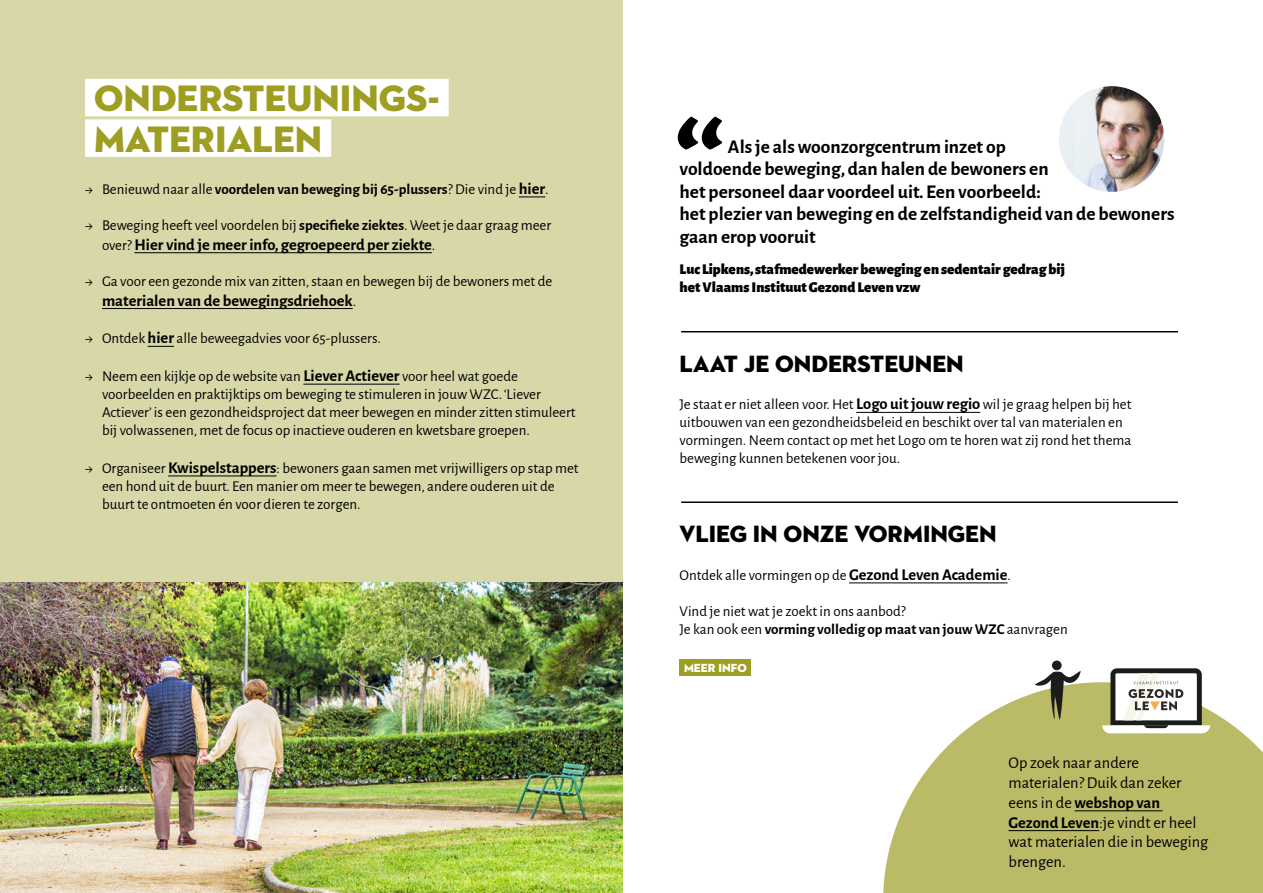
<style>
.page{position:relative;width:1263px;height:893px;background:#fff}
.page>*{position:absolute;margin:0;border:0;box-sizing:border-box;transform-origin:0 0}
.t1{font:37.5px/40.5px "Neutraface 2 Display Titling";color:#9e9e22}
.t2{font:24px "Neutraface 2 Display Titling";color:#000}
.t3{font:700 19.5px/22.5px "Alegreya Sans";color:#000}
.t4{font:16.5px/19.8px "Alegreya Sans";color:#000}
.t5{font:700 16.5px "Alegreya Sans";color:#000}
.t6{font:15px/18px "Alegreya Sans";color:#000}
.t7{font:900 15px/18px "Alegreya Sans";color:#000}
.t8{font:700 15px "Alegreya Sans";color:#000}
.t9{font:15px "Neutraface 2 Display Titling";color:#000}
.t10{font:12px "Neutraface 2 Display Titling";color:#fff}
.s1{font-weight:400}
.s2{font-size:16.5px}
.s3{font-weight:700}
.s4{font-weight:400;font-size:15px}
.s5{font-weight:700;font-size:16.5px}
</style>
<div class="page">
<svg style="left:883px;top:682px;width:380px;height:211px;fill:#bbba67"></svg>
<div style="left:0;top:0;width:623px;height:583px;background:#d8d7a8"></div>
<svg style="left:519px;top:197px;width:26px;height:1px"></svg>
<hr style="left:134px;top:252px;width:298px;height:1px;background:#000">
<hr style="left:102px;top:308px;width:251px;height:1px;background:#000">
<svg style="left:148px;top:346px;width:26px;height:1px"></svg>
<hr style="left:303px;top:384px;width:97px;height:1px;background:#000">
<hr style="left:168px;top:476px;width:108px;height:1px;background:#000">
<hr style="left:849px;top:583px;width:158px;height:1px;background:#000">
<hr style="left:856px;top:412px;width:124px;height:1px;background:#000">
<img style="left:1058px;top:86px;width:107px;height:106px;border-radius:53px">
<hr style="left:681px;top:501px;width:497px;height:2px;background:#000">
<hr style="left:681px;top:331px;width:497px;height:1px;background:#000">
<div style="left:680px;top:659px;width:71px;height:17px;background:#9e9e22"></div>
<hr style="left:1075px;top:811px;width:88px;height:1px;background:#000">
<hr style="left:1008px;top:830px;width:91px;height:1px;background:#000">
<svg style="left:1102px;top:668px;width:108px;height:65px"></svg>
<div style="left:1052px;top:660px;width:10px;height:10px;background:#1c1c1c;border-radius:50%"></div>
<svg style="left:1035px;top:671px;width:45px;height:49px;background:#99996b"></svg>
<div style="left:85px;top:79px;width:364px;height:37px;background:#fff"></div>
<div style="left:85px;top:119px;width:246px;height:38px;background:#fff"></div>
<svg style="left:678px;top:116px;width:44px;height:34px"></svg>
<img style="left:0;top:583px;width:623px;height:310px">
<h1 class="t1" style="left:94px;top:78px;width:347px">ONDERSTEUNINGS-<br>MATERIALEN</h1>
<p class="t8" style="left:85px;top:178px;width:465px"><span class="s1">→ Benieuwd naar alle</span> voordelen van beweging bij 65-plussers<span class="s1">? Die vind je</span> <span class="s2">hier</span><span class="s1">.</span></p>
<p class="t6" style="left:85px;top:215px;width:468px">→ Beweging heeft veel voordelen bij <span class="s3">specifieke ziektes</span>. Weet je daar graag meer</p>
<p class="t5" style="left:102px;top:232px;width:335px"><span class="s4">over?</span> Hier vind je meer info, gegroepeerd per ziekte<span class="s4">.</span></p>
<p class="t6" style="left:85px;top:271px;width:469px">→ Ga voor een gezonde mix van zitten, staan en bewegen bij de bewoners met de</p>
<p class="t5" style="left:102px;top:288px;width:256px">materialen van de bewegingsdriehoek<span class="s4">.</span></p>
<p class="t6" style="left:85px;top:329px;width:297px">→ Ontdek <span class="s5">hier</span> alle beweegadvies voor 65-plussers.</p>
<p class="t6" style="left:102px;top:367px;width:475px;text-indent:-17px">→ Neem een kijkje op de website van <span class="s5">Liever Actiever</span> voor heel wat goede voorbeelden en praktijktips om beweging te stimuleren in jouw WZC. ‘Liever Actiever’ is een gezondheidsproject dat meer bewegen en minder zitten stimuleert bij volwassenen, met de focus op inactieve ouderen en kwetsbare groepen.</p>
<p class="t6" style="left:102px;top:458px;width:478px;text-indent:-17px">→ Organiseer <span class="s5">Kwispelstappers</span>: bewoners gaan samen met vrijwilligers op stap met een hond uit de buurt. Een manier om meer te bewegen, andere ouderen uit de buurt te ontmoeten én voor dieren te zorgen.</p>
<h3 class="t3" style="left:679px;top:134px;width:497px;text-indent:48px">Als je als woonzorgcentrum inzet op<br>voldoende beweging, dan halen de bewoners en<br>het personeel daar voordeel uit. Een voorbeeld:<br>het plezier van beweging en de zelfstandigheid van de bewoners gaan erop vooruit</h3>
<p class="t7" style="left:679px;top:259px;width:387px">Luc Lipkens, stafmedewerker beweging en sedentair gedrag bij het Vlaams Instituut Gezond Leven vzw</p>
<h2 class="t2" style="left:679px;top:348px;width:286px">LAAT JE ONDERSTEUNEN</h2>
<p class="t6" style="left:679px;top:395px;width:453px">Je staat er niet alleen voor. Het <span class="s5">Logo uit jouw regio</span> wil je graag helpen bij het uitbouwen van een gezondheidsbeleid en beschikt over tal van materialen en vormingen. Neem contact op met het Logo om te horen wat zij rond het thema beweging kunnen betekenen voor jou.</p>
<h2 class="t2" style="left:679px;top:519px;width:319px">VLIEG IN ONZE VORMINGEN</h2>
<p class="t6" style="left:679px;top:565px;width:333px">Ontdek alle vormingen op de <span class="s5">Gezond Leven Academie</span>.</p>
<p class="t6" style="left:680px;top:601px;width:390px">Vind je niet wat je zoekt in ons aanbod?<br>Je kan ook een <span class="s3">vorming volledig op maat van jouw WZC</span> aanvragen</p>
<p class="t10" style="left:684px;top:660px;width:64px">MEER INFO</p>
<p class="t4" style="left:1008px;top:752px;width:201px">Op zoek naar andere materialen? Duik dan zeker eens in de <span class="s3">webshop van<br>Gezond Leven</span>:je vindt er heel wat materialen die in beweging brengen.</p>
<p class="t9" style="left:1191px;top:818px;width:16px">19</p>
</div>
